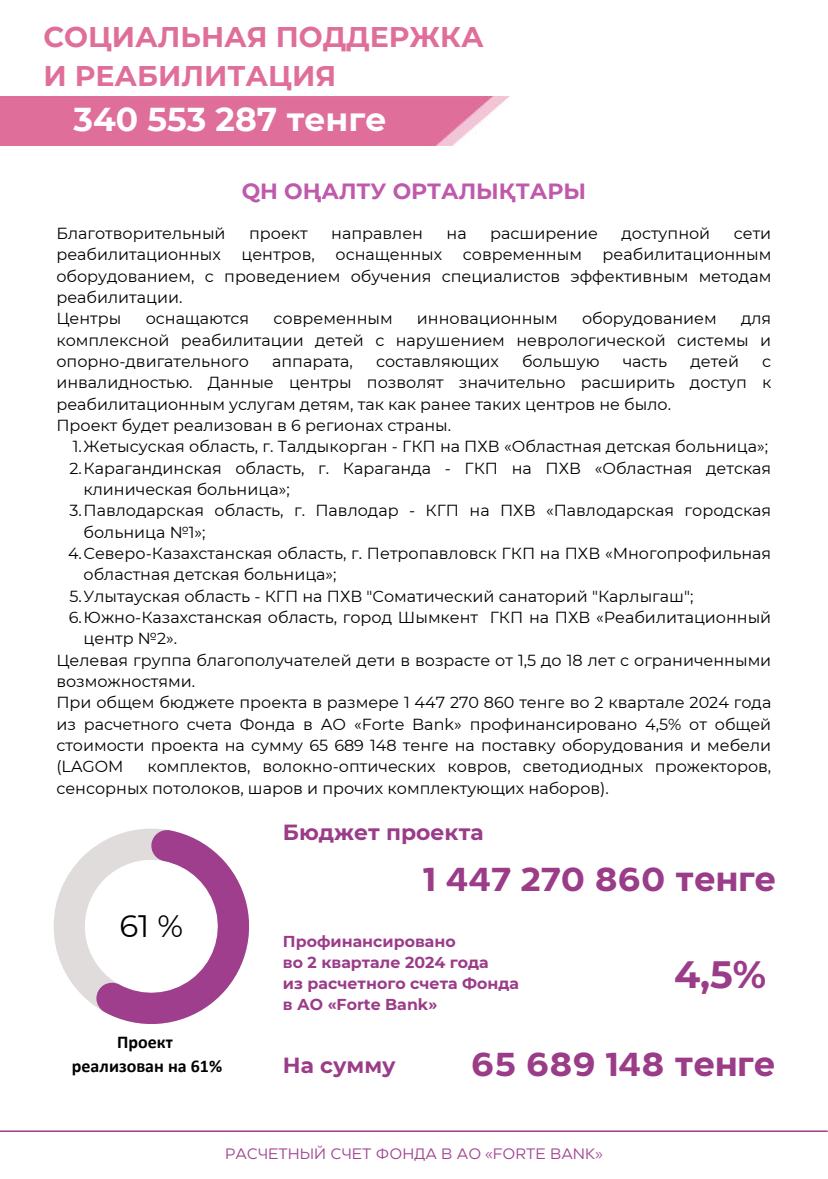
<style>
.page{position:relative;width:828px;height:1179px;background:#fff}
.page>*{position:absolute;margin:0;border:0;box-sizing:border-box;transform-origin:0 0}
.t1{font:700 38px "Montserrat";color:#9b3c89}
.t2{font:700 33.2px "Eastman Roman";color:#9b3c89}
.t3{font:700 33px "Montserrat";color:#fefefe}
.t4{font:31px "Montserrat";color:#000}
.t5{font:700 28.4px/39px "Montserrat";color:#df6f9a}
.t6{font:700 22px "Montserrat";color:#bf59ac}
.t7{font:700 21.8px "Montserrat";color:#9b3c89}
.t8{font:700 18px/24px "Calibri";color:#000;text-align:center}
.t9{font:16px/21.4px "Montserrat";color:#000}
.t10{font:700 15.8px/21px "Montserrat";color:#9b3c89}
.t11{font:15px "Eastman Roman";color:#a14590}
</style>
<div class="page">
<hr style="left:0;top:1130px;width:828px;height:2px;background:#9e3e8c">
<img style="left:0;top:96px;width:510px;height:50px">
<svg style="left:54px;top:829px;width:195px;height:195px"></svg>
<h3 class="t5" style="left:44px;top:16px;width:442px">СОЦИАЛЬНАЯ ПОДДЕРЖКА<br>И РЕАБИЛИТАЦИЯ</h3>
<h3 class="t3" style="left:74px;top:96px;width:315px">340 553 287 тенге</h3>
<h3 class="t6" style="left:242px;top:176px;width:346px">QH ОҢАЛТУ ОРТАЛЫҚТАРЫ</h3>
<p class="t9" style="left:56px;top:222px;width:171px">Благотворительный</p>
<p class="t9" style="left:249px;top:222px;width:60px">проект</p>
<p class="t9" style="left:331px;top:222px;width:93px">направлен</p>
<p class="t9" style="left:447px;top:222px;width:22px">на</p>
<p class="t9" style="left:490px;top:222px;width:109px">расширение</p>
<p class="t9" style="left:621px;top:222px;width:90px">доступной</p>
<p class="t9" style="left:734px;top:222px;width:39px">сети</p>
<p class="t9" style="left:56px;top:243px;width:166px">реабилитационных</p>
<p class="t9" style="left:241px;top:243px;width:75px">центров,</p>
<p class="t9" style="left:336px;top:243px;width:108px">оснащенных</p>
<p class="t9" style="left:463px;top:243px;width:121px">современным</p>
<p class="t9" style="left:56px;top:243px;width:716px;text-indent:546px">реабилитационным оборудованием, с проведением обучения специалистов эффективным методам реабилитации.<br>Центры</p>
<p class="t9" style="left:146px;top:307px;width:105px">оснащаются</p>
<p class="t9" style="left:274px;top:307px;width:121px">современным</p>
<p class="t9" style="left:417px;top:307px;width:142px">инновационным</p>
<p class="t9" style="left:582px;top:307px;width:136px">оборудованием</p>
<p class="t9" style="left:56px;top:307px;width:716px;text-align:justify;text-indent:685px">для комплексной реабилитации детей с нарушением неврологической системы и опорно-двигательного</p>
<p class="t9" style="left:272px;top:350px;width:82px">аппарата,</p>
<p class="t9" style="left:376px;top:350px;width:124px">составляющих</p>
<p class="t9" style="left:522px;top:350px;width:79px">большую</p>
<p class="t9" style="left:623px;top:350px;width:46px">часть</p>
<p class="t9" style="left:690px;top:350px;width:50px">детей</p>
<p class="t9" style="left:56px;top:350px;width:716px;text-indent:706px">с инвалидностью. Данные центры позволят значительно расширить доступ к реабилитационным услугам детям, так как ранее таких центров не было.<br>Проект будет реализован в 6 регионах страны.</p>
<p class="t9" style="left:73px;top:435px;width:697px">1.Жетысуская область, г. Талдыкорган - ГКП на ПХВ «Областная детская больница»;</p>
<p class="t9" style="left:69px;top:457px;width:703px">2.Карагандинская область, г. Караганда - ГКП на ПХВ «Областная детская</p>
<p class="t9" style="left:84px;top:478px;width:208px">клиническая больница»;</p>
<p class="t9" style="left:70px;top:499px;width:703px">3.Павлодарская область, г. Павлодар - КГП на ПХВ «Павлодарская городская</p>
<p class="t9" style="left:84px;top:521px;width:124px">больница №1»;</p>
<p class="t9" style="left:68px;top:542px;width:705px">4.Северо-Казахстанская область, г. Петропавловск ГКП на ПХВ «Многопрофильная</p>
<p class="t9" style="left:84px;top:563px;width:255px">областная детская больница»;</p>
<p class="t9" style="left:70px;top:585px;width:625px">5.Улытауская область - КГП на ПХВ "Соматический санаторий "Карлыгаш";</p>
<p class="t9" style="left:69px;top:606px;width:704px">6.Южно-Казахстанская область, город Шымкент ГКП на ПХВ «Реабилитационный</p>
<p class="t9" style="left:84px;top:627px;width:95px">центр №2».</p>
<p class="t9" style="left:56px;top:649px;width:716px">Целевая группа благополучателей дети в возрасте от 1,5 до 18 лет с ограниченными</p>
<p class="t9" style="left:56px;top:670px;width:140px">возможностями.</p>
<p class="t9" style="left:56px;top:691px;width:716px">При общем бюджете проекта в размере 1 447 270 860 тенге во 2 квартале 2024 года</p>
<p class="t9" style="left:56px;top:713px;width:716px">из расчетного счета Фонда в АО «Forte Bank» профинансировано 4,5% от общей</p>
<p class="t9" style="left:56px;top:734px;width:716px">стоимости проекта на сумму 65 689 148 тенге на поставку оборудования и мебели</p>
<p class="t9" style="left:56px;top:755px;width:69px">(LAGOM</p>
<p class="t9" style="left:56px;top:755px;width:716px;text-indent:91px">комплектов, волокно-оптических ковров, светодиодных прожекторов, сенсорных потолоков, шаров и прочих комплектующих наборов).</p>
<h3 class="t7" style="left:283px;top:817px;width:202px">Бюджет проекта</h3>
<h3 class="t4" style="left:119px;top:905px;width:65px">61 %</h3>
<p class="t8" style="left:72px;top:1030px;width:152px">Проект реализован на 61%</p>
<h2 class="t2" style="left:423px;top:853px;width:355px">1 447 270 860 тенге</h2>
<p class="t10" style="left:283px;top:930px;width:238px">Профинансировано<br>во 2 квартале 2024 года<br>из расчетного счета Фонда в АО «Forte Bank»</p>
<h1 class="t1" style="left:674px;top:947px;width:94px">4,5%</h1>
<h3 class="t7" style="left:283px;top:1049px;width:114px">На сумму</h3>
<h2 class="t2" style="left:471px;top:1038px;width:306px">65 689 148 тенге</h2>
<p class="t11" style="left:225px;top:1142px;width:379px">РАСЧЕТНЫЙ СЧЕТ ФОНДА В АО «FORTE BANK»</p>
</div>
